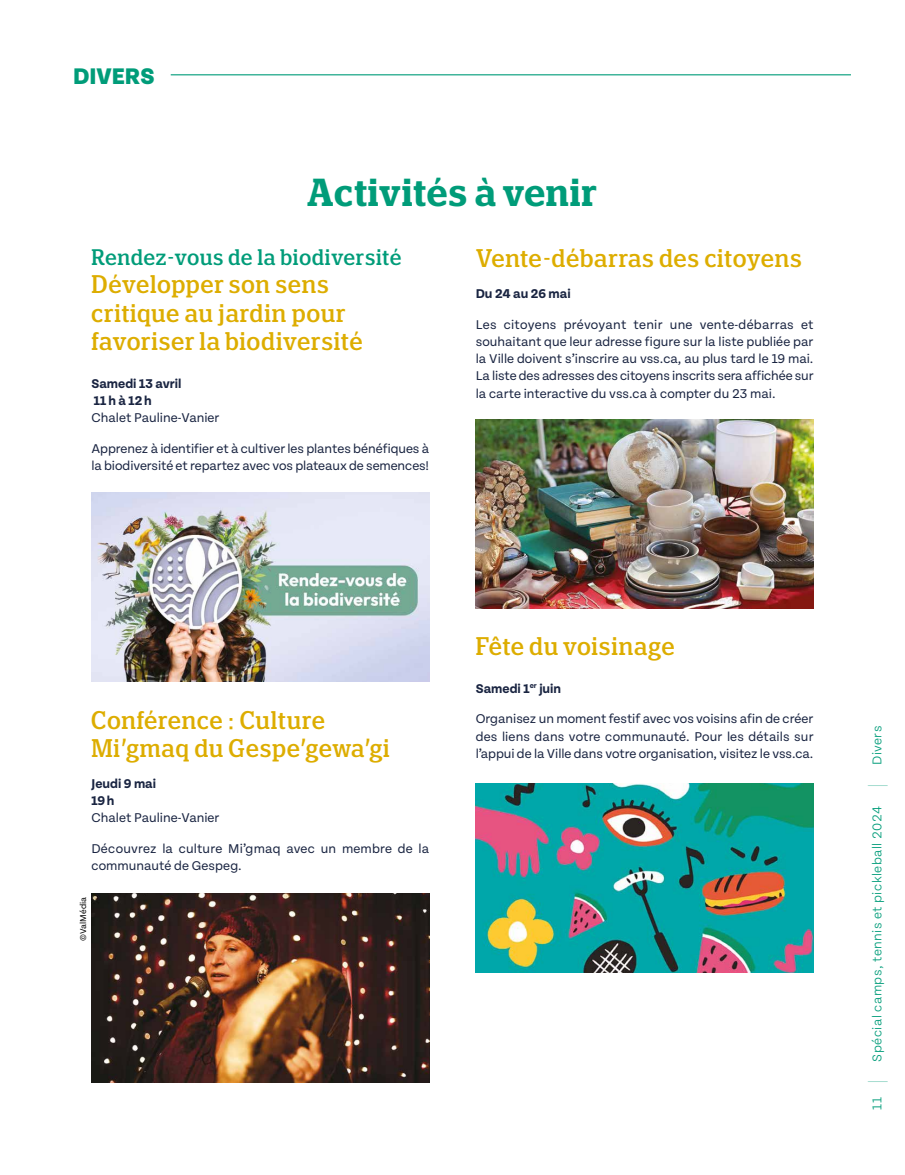
<style>
.page{position:relative;width:905px;height:1175px;background:#fff}
.page>*{position:absolute;margin:0;border:0;box-sizing:border-box;transform-origin:0 0}
.t1{font:600 condensed 39px "Polyphonic";letter-spacing:.02em;color:#009c79}
.t2{font:500 condensed 25.5px/28.5px "Polyphonic";letter-spacing:.03em;color:#ddad00}
.t3{font:800 24px "Tenon";color:#009c79}
.t4{font:500 condensed 22.5px "Polyphonic";letter-spacing:.03em;color:#009c79}
.t5{font:13.5px/17.2px "Tenon";letter-spacing:-.005em;color:#192441}
.t6{font:700 13.5px/17.2px "Tenon";color:#192441}
.t7{font:300 13.5px "Tenon";letter-spacing:.03em;color:#009c79}
.t8{font:9px "Tenon";color:#000}
.s1{font-weight:200;font-size:20.4px}
</style>
<div class="page">
<hr style="left:171px;top:74px;width:679px;height:1px;background:#009c79">
<img style="left:91px;top:492px;width:338px;height:189px">
<img style="left:91px;top:893px;width:338px;height:189px">
<img style="left:476px;top:420px;width:337px;height:189px">
<img style="left:476px;top:783px;width:337px;height:189px">
<h3 class="t3" style="left:73px;top:63px;width:83px">DIVERS</h3>
<h1 class="t1" style="left:307px;top:169px;width:292px">Activités à venir</h1>
<h3 class="t4" style="left:91px;top:244px;width:311px">Rendez-vous de la biodiversité</h3>
<h2 class="t2" style="left:91px;top:270px;width:272px">Développer son sens critique au jardin pour favoriser la biodiversité</h2>
<p class="t6" style="left:91px;top:375px;width:91px">Samedi 13 avril<br>11h à 12h</p>
<p class="t5" style="left:91px;top:409px;width:129px">Chalet Pauline-Vanier</p>
<p class="t5" style="left:91px;top:440px;width:339px">Apprenez à identifier et à cultiver les plantes bénéfiques à la biodiversité et repartez avec vos plateaux de semences!</p>
<h2 class="t2" style="left:476px;top:244px;width:327px">Vente-débarras des citoyens</h2>
<p class="t6" style="left:476px;top:285px;width:96px">Du 24 au 26 mai</p>
<p class="t5" style="left:476px;top:316px;width:339px;text-align:justify">Les citoyens prévoyant tenir une vente-débarras et souhaitant que leur adresse figure sur la liste publiée par la Ville doivent s’inscrire au vss.ca, au plus tard le 19 mai.<br>La liste des adresses des citoyens inscrits sera affichée sur la carte interactive du vss.ca à compter du 23 mai.</p>
<h2 class="t2" style="left:91px;top:705px;width:300px">Conférence : Culture<br>Mi’gmaq du Gespe’gewa’gi</h2>
<p class="t6" style="left:91px;top:775px;width:66px">Jeudi 9 mai<br>19h</p>
<p class="t5" style="left:91px;top:809px;width:129px">Chalet Pauline-Vanier</p>
<p class="t5" style="left:91px;top:840px;width:339px">Découvrez la culture Mi’gmaq avec un membre de la communauté de Gespeg.</p>
<p class="t8" style="left:78px;top:941px;width:45px;rotate:-90deg">©ValMédia</p>
<h2 class="t2" style="left:476px;top:631px;width:200px">Fête du voisinage</h2>
<p class="t6" style="left:476px;top:680px;width:87px">Samedi 1<sup>er</sup> juin</p>
<p class="t5" style="left:476px;top:710px;width:339px;text-align:justify">Organisez un moment festif avec vos voisins afin de créer des liens dans votre communauté. Pour les détails sur l’appui de la Ville dans votre organisation, visitez le vss.ca.</p>
<p class="t7" style="left:869px;top:1109px;width:385px;rotate:-90deg">11 <span class="s1">|</span> Spécial camps, tennis et pickleball 2024 <span class="s1">|</span> Divers</p>
</div>
